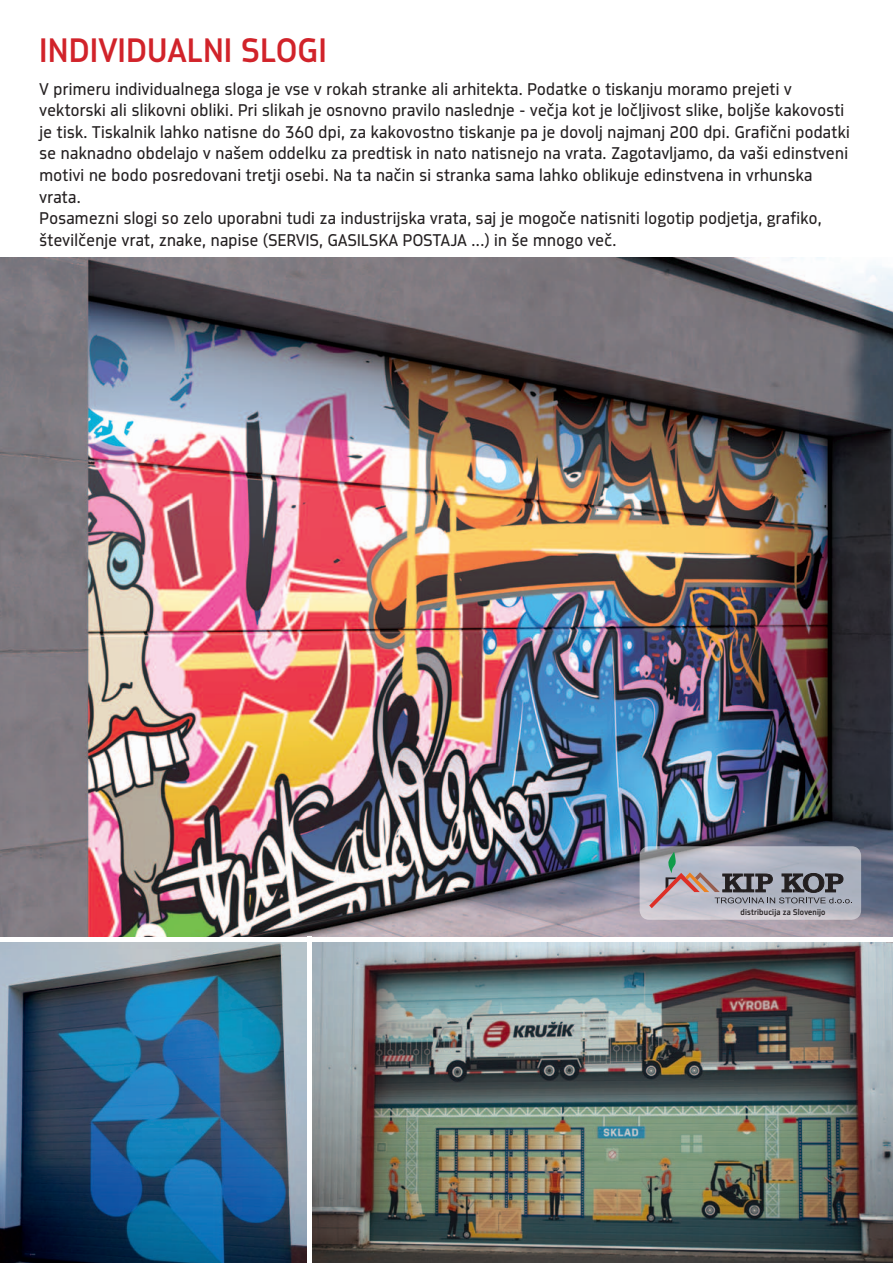
<style>
.page{position:relative;width:893px;height:1263px;background:#fff}
.page>*{position:absolute;margin:0;border:0;box-sizing:border-box;transform-origin:0 0}
.t1{font:500 36px "Metroflex Uni";letter-spacing:.02em;color:#d1232a}
.t2{font:18px/21.6px "Metroflex Uni";letter-spacing:.02em;color:#231f20}
.t3{font:500 8.85px "Metroflex Uni";letter-spacing:.02em;color:#231f20}
</style>
<div class="page">
<img style="left:312px;top:942px;width:581px;height:321px">
<img style="left:0;top:942px;width:307px;height:321px">
<img style="left:0;top:257px;width:893px;height:680px">
<svg style="left:640px;top:846px;width:221px;height:74px;background:#bdbdc6"></svg>
<svg style="left:649px;top:852px;width:203px;height:56px;background:#9f9ea7"></svg>
<h1 class="t1" style="left:40px;top:29px;width:288px">INDIVIDUALNI SLOGI</h1>
<p class="t2" style="left:40px;top:78px;width:812px">V primeru individualnega sloga je vse v rokah stranke ali arhitekta. Podatke o tiskanju moramo prejeti v vektorski ali slikovni obliki. Pri slikah je osnovno pravilo naslednje - večja kot je ločljivost slike, boljše kakovosti je tisk. Tiskalnik lahko natisne do 360 dpi, za kakovostno tiskanje pa je dovolj najmanj 200 dpi. Grafični podatki se naknadno obdelajo v našem oddelku za predtisk in nato natisnejo na vrata. Zagotavljamo, da vaši edinstveni motivi ne bodo posredovani tretji osebi. Na ta način si stranka sama lahko oblikuje edinstvena in vrhunska vrata.<br>Posamezni slogi so zelo uporabni tudi za industrijska vrata, saj je mogoče natisniti logotip podjetja, grafiko, številčenje vrat, znake, napise (SERVIS, GASILSKA POSTAJA ...) in še mnogo več.</p>
<p class="t3" style="left:741px;top:907px;width:86px">distribucija za Slovenijo</p>
</div>
